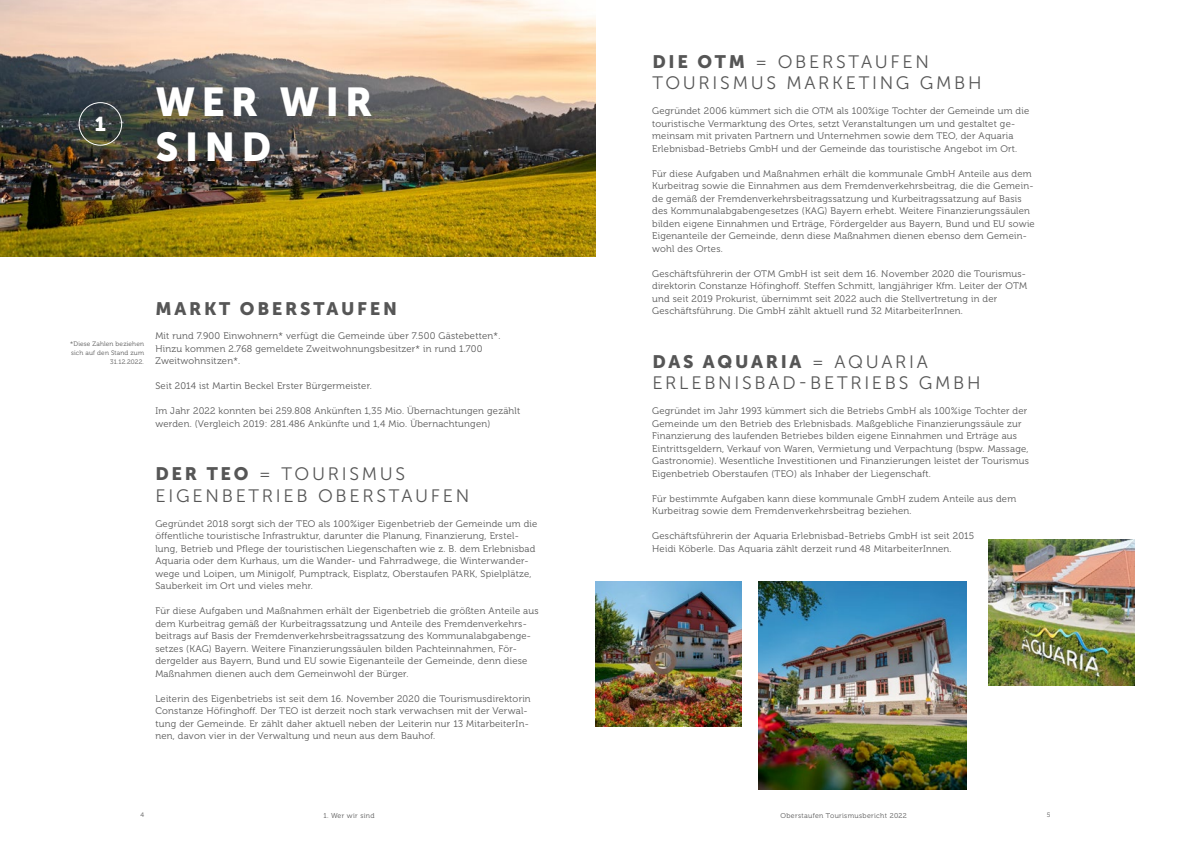
<style>
.page{position:relative;width:1191px;height:842px;background:#fff}
.page>*{position:absolute;margin:0;border:0;box-sizing:border-box;transform-origin:0 0}
.t1{font:40px/45px "Museo Sans 900";letter-spacing:.15em;color:#fff}
.t2{font:20px "Museo Sans 900";color:#fff}
.t3{font:18px/21.6px "Museo Sans 300";letter-spacing:.15em;color:#565656}
.t4{font:18px "Museo Sans 900";letter-spacing:.15em;color:#565656}
.t5{font:9.5px/12.5px "Museo 300";letter-spacing:.025em;color:#565656}
.t6{font:7px "Museo 300";letter-spacing:.05em;color:#565656}
.t7{font:6.5px/9px "Museo 300";letter-spacing:.025em;color:#565656;text-align:right}
.s1{font-family:"Museo Sans 900"}
.s2{font-family:"Museo Sans 300"}
</style>
<div class="page">
<img style="left:0;top:0;width:596px;height:256px">
<img style="left:758px;top:581px;width:208px;height:208px">
<img style="left:596px;top:581px;width:145px;height:146px">
<img style="left:988px;top:540px;width:146px;height:145px">
<div style="left:79px;top:102px;width:43px;height:44px;border:1px solid #fff;border-radius:50%"></div>
<h2 class="t2" style="left:95px;top:113px;width:13px">1</h2>
<h1 class="t1" style="left:155px;top:80px;width:219px">WER WIR<br>SIND</h1>
<p class="t7" style="left:70px;top:340px;width:75px">*Diese Zahlen beziehen sich auf den Stand zum<br>31.12.2022.</p>
<h3 class="t4" style="left:155px;top:299px;width:243px">MARKT OBERSTAUFEN</h3>
<p class="t5" style="left:155px;top:330px;width:346px">Mit rund 7.900 Einwohnern* verfügt die Gemeinde über 7.500 Gästebetten*.<br>Hinzu kommen 2.768 gemeldete Zweitwohnungsbesitzer* in rund 1.700<br>Zweitwohnsitzen*.</p>
<p class="t5" style="left:155px;top:380px;width:218px">Seit 2014 ist Martin Beckel Erster Bürgermeister.</p>
<p class="t5" style="left:155px;top:405px;width:366px">Im Jahr 2022 konnten bei 259.808 Ankünften 1,35 Mio. Übernachtungen gezählt werden. (Vergleich 2019: 281.486 Ankünfte und 1,4 Mio. Übernachtungen)</p>
<h3 class="t3" style="left:155px;top:463px;width:315px"><span class="s1">DER TEO</span> = TOURISMUS<br>EIGENBETRIEB OBERSTAUFEN</h3>
<p class="t5" style="left:155px;top:517px;width:383px">Gegründet 2018 sorgt sich der TEO als 100%iger Eigenbetrieb der Gemeinde um die öffentliche touristische Infrastruktur, darunter die Planung, Finanzierung, Erstel&shy;lung, Betrieb und Pflege der touristischen Liegenschaften wie z. B. dem Erlebnisbad Aquaria oder dem Kurhaus, um die Wander- und Fahrradwege, die Winterwander&shy;wege und Loipen, um Minigolf, Pumptrack, Eisplatz, Oberstaufen PARK, Spielplätze, Sauberkeit im Ort und vieles mehr.</p>
<p class="t5" style="left:155px;top:605px;width:385px">Für diese Aufgaben und Maßnahmen erhält der Eigenbetrieb die größten Anteile aus dem Kurbeitrag gemäß der Kurbeitragssatzung und Anteile des Fremdenverkehrs&shy;beitrags auf Basis der Fremdenverkehrsbeitragssatzung des Kommunalabgabenge&shy;setzes (KAG) Bayern. Weitere Finanzierungssäulen bilden Pachteinnahmen, För&shy;dergelder aus Bayern, Bund und EU sowie Eigenanteile der Gemeinde, denn diese Maßnahmen dienen auch dem Gemeinwohl der Bürger.</p>
<p class="t5" style="left:155px;top:693px;width:377px">Leiterin des Eigenbetriebs ist seit dem 16. November 2020 die Tourismusdirektorin Constanze Höfinghoff. Der TEO ist derzeit noch stark verwachsen mit der Verwal&shy;tung der Gemeinde. Er zählt daher aktuell neben der Leiterin nur 13 MitarbeiterIn&shy;nen, davon vier in der Verwaltung und neun aus dem Bauhof.</p>
<h3 class="t3" style="left:652px;top:51px;width:331px"><span class="s1">DIE OTM</span> = OBERSTAUFEN<br>TOURISMUS MARKETING GMBH</h3>
<p class="t5" style="left:652px;top:105px;width:378px">Gegründet 2006 kümmert sich die OTM als 100%ige Tochter der Gemeinde um die touristische Vermarktung des Ortes, setzt Veranstaltungen um und gestaltet ge&shy;meinsam mit privaten Partnern und Unternehmen sowie dem TEO, der Aquaria Erlebnisbad-Betriebs GmbH und der Gemeinde das touristische Angebot im Ort.</p>
<p class="t5" style="left:652px;top:168px;width:384px">Für diese Aufgaben und Maßnahmen erhält die kommunale GmbH Anteile aus dem Kurbeitrag sowie die Einnahmen aus dem Fremdenverkehrsbeitrag, die die Gemein&shy;de gemäß der Fremdenverkehrsbeitragssatzung und Kurbeitragssatzung auf Basis des Kommunalabgabengesetzes (KAG) Bayern erhebt. Weitere Finanzierungssäulen bilden eigene Einnahmen und Erträge, Fördergelder aus Bayern, Bund und EU sowie Eigenanteile der Gemeinde, denn diese Maßnahmen dienen ebenso dem Gemein&shy;wohl des Ortes.</p>
<p class="t5" style="left:652px;top:268px;width:376px">Geschäftsführerin der OTM GmbH ist seit dem 16. November 2020 die Tourismus&shy;direktorin Constanze Höfinghoff. Steffen Schmitt, langjähriger Kfm. Leiter der OTM und seit 2019 Prokurist, übernimmt seit 2022 auch die Stellvertretung in der Geschäftsführung. Die GmbH zählt aktuell rund 32 MitarbeiterInnen.</p>
<h3 class="t4" style="left:652px;top:351px;width:277px">DAS AQUARIA <span class="s2">= AQUARIA</span></h3>
<h3 class="t3" style="left:652px;top:372px;width:330px">ERLEBNISBAD-BETRIEBS GMBH</h3>
<p class="t5" style="left:652px;top:405px;width:378px">Gegründet im Jahr 1993 kümmert sich die Betriebs GmbH als 100%ige Tochter der Gemeinde um den Betrieb des Erlebnisbads. Maßgebliche Finanzierungssäule zur Finanzierung des laufenden Betriebes bilden eigene Einnahmen und Erträge aus Eintrittsgeldern, Verkauf von Waren, Vermietung und Verpachtung (bspw. Massage, Gastronomie). Wesentliche Investitionen und Finanzierungen leistet der Tourismus Eigenbetrieb Oberstaufen (TEO) als Inhaber der Liegenschaft.</p>
<p class="t5" style="left:652px;top:493px;width:365px">Für bestimmte Aufgaben kann diese kommunale GmbH zudem Anteile aus dem<br>Kurbeitrag sowie dem Fremdenverkehrsbeitrag beziehen.</p>
<p class="t5" style="left:652px;top:530px;width:323px">Geschäftsführerin der Aquaria Erlebnisbad-Betriebs GmbH ist seit 2015<br>Heidi Köberle. Das Aquaria zählt derzeit rund 48 MitarbeiterInnen.</p>
<p class="t7" style="left:140px;top:810px;width:5px">4</p>
<p class="t6" style="left:323px;top:812px;width:53px">1. Wer wir sind</p>
<p class="t6" style="left:780px;top:812px;width:128px">Oberstaufen Tourismusbericht 2022</p>
<p class="t7" style="left:1047px;top:810px;width:5px">5</p>
</div>
